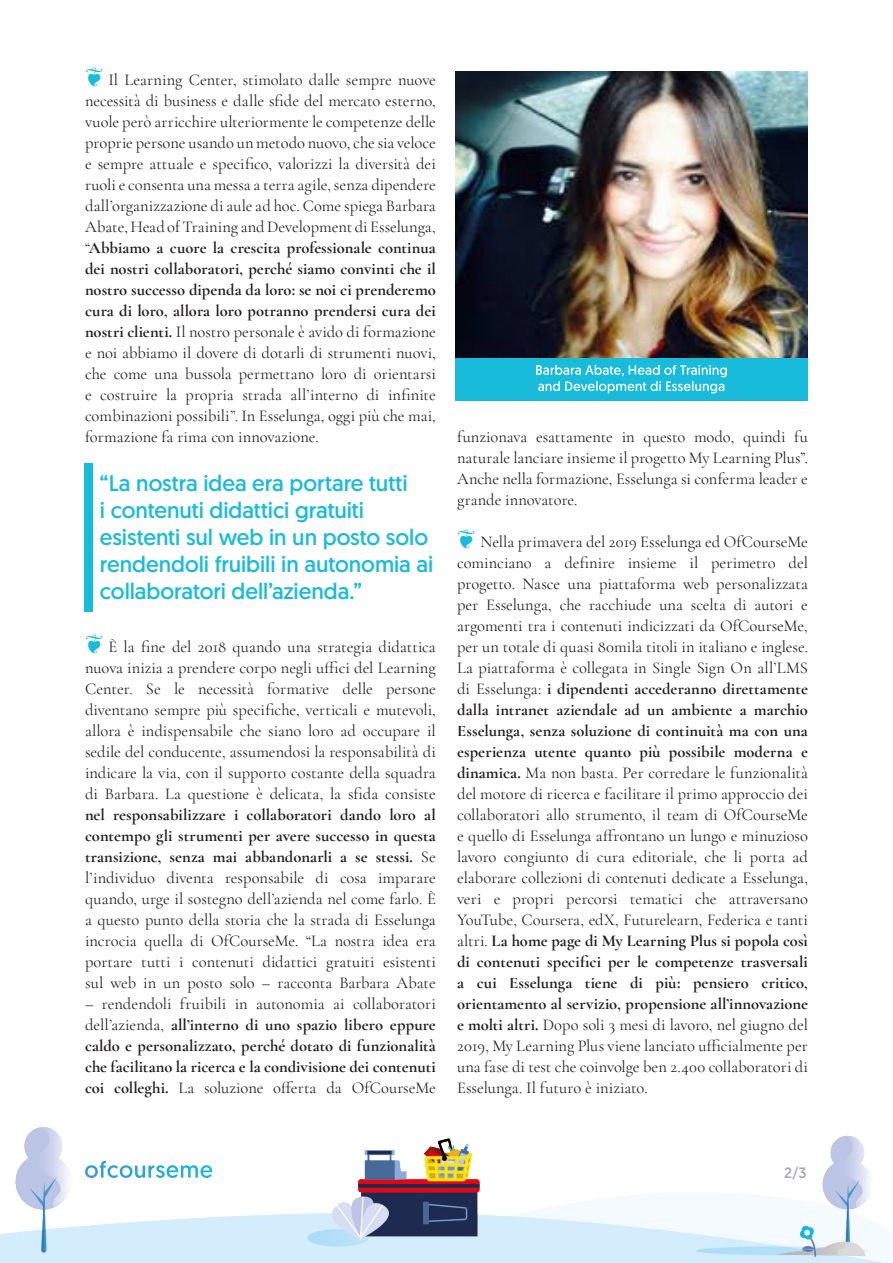
<style>
.page{position:relative;width:893px;height:1263px;background:#fff}
.page>*{position:absolute;margin:0;border:0;box-sizing:border-box;transform-origin:0 0}
.t1{font:22.5px/27px "Geomanist";color:#18bbda}
.t2{font:16.5px/21px "Cormorant Garamond";letter-spacing:-.005em;color:#231f20;text-align:justify}
.t3{font:700 16.5px/21px "Cormorant Garamond";color:#231f20;text-align:justify}
.t4{font:15px "Geomanist";color:#a4a5a9}
.s1{font-weight:700;font-size:25.5px;color:#18bbda}
.s2{font-weight:700}
.s3{font-weight:400}
</style>
<div class="page">
<img style="left:0;top:1127px;width:892px;height:136px">
<svg style="left:85px;top:1161px;width:127px;height:17px"></svg>
<div style="left:84px;top:463px;width:8px;height:149px;background:#18bbda"></div>
<img style="left:455px;top:71px;width:353px;height:287px">
<div style="left:455px;top:358px;width:353px;height:42px;background:#18bbda"></div>
<svg style="left:536px;top:365px;width:191px;height:28px"></svg>
<p class="t2" style="left:85px;top:69px;width:352px"><span class="s1">❦</span> Il Learning Center, stimolato dalle sempre nuove necessità di business e dalle sfide del mercato esterno, vuole però arricchire ulteriormente le competenze delle proprie persone usando un metodo nuovo, che sia veloce e sempre attuale e specifico, valorizzi la diversità dei ruoli e consenta una messa a terra agile, senza dipendere dall’organizzazione di aule ad hoc. Come spiega Barbara Abate, Head of Training and Development di Esselunga, “<span class="s2">Abbiamo a cuore la crescita professionale continua dei nostri collaboratori, perché siamo convinti che il nostro successo dipenda da loro: se noi ci prenderemo cura di loro, allora loro potranno prendersi cura dei nostri clienti.</span> Il nostro personale è avido di formazione e noi abbiamo il dovere di dotarli di strumenti nuovi, che come una bussola permettano loro di orientarsi e costruire la propria strada all’interno di infinite combinazioni possibili”. In Esselunga, oggi più che mai, formazione fa rima con innovazione.</p>
<p class="t1" style="left:100px;top:469px;width:335px">“La nostra idea era portare tutti<br>i contenuti didattici gratuiti esistenti sul web in un posto solo rendendoli fruibili in autonomia ai collaboratori dell’azienda.”</p>
<p class="t2" style="left:85px;top:636px;width:352px"><span class="s1">❦</span> È la fine del 2018 quando una strategia didattica nuova inizia a prendere corpo negli uffici del Learning Center. Se le necessità formative delle persone diventano sempre più specifiche, verticali e mutevoli, allora è indispensabile che siano loro ad occupare il sedile del conducente, assumendosi la responsabilità di indicare la via, con il supporto costante della squadra di Barbara. La questione è delicata, la sfida consiste <span class="s2">nel responsabilizzare i collaboratori dando loro al contempo gli strumenti per avere successo in questa transizione, senza mai abbandonarli a se stessi.</span> Se l’individuo diventa responsabile di cosa imparare quando, urge il sostegno dell’azienda nel come farlo. È a questo punto della storia che la strada di Esselunga incrocia quella di OfCourseMe. “La nostra idea era portare tutti i contenuti didattici gratuiti esistenti sul web in un posto solo – racconta Barbara Abate</p>
<p class="t3" style="left:85px;top:993px;width:352px"><span class="s3">– rendendoli fruibili in autonomia ai collaboratori dell’azienda,</span> all’interno di uno spazio libero eppure caldo e personalizzato, perché dotato di funzionalità che facilitano la ricerca e la condivisione dei contenuti coi colleghi. <span class="s3">La soluzione offerta da OfCourseMe</span></p>
<p class="t2" style="left:457px;top:426px;width:352px">funzionava esattamente in questo modo, quindi fu naturale lanciare insieme il progetto My Learning Plus”.<br>Anche nella formazione, Esselunga si conferma leader e grande innovatore.</p>
<p class="t2" style="left:457px;top:531px;width:352px"><span class="s1">❦</span> Nella primavera del 2019 Esselunga ed OfCourseMe cominciano a definire insieme il perimetro del progetto. Nasce una piattaforma web personalizzata per Esselunga, che racchiude una scelta di autori e argomenti tra i contenuti indicizzati da OfCourseMe, per un totale di quasi 80mila titoli in italiano e inglese.<br>La piattaforma è collegata in Single Sign On all’LMS di Esselunga: <span class="s2">i dipendenti accederanno direttamente dalla intranet aziendale ad un ambiente a marchio Esselunga, senza soluzione di continuità ma con una esperienza utente quanto più possibile moderna e dinamica.</span> Ma non basta. Per corredare le funzionalità del motore di ricerca e facilitare il primo approccio dei collaboratori allo strumento, il team di OfCourseMe e quello di Esselunga affrontano un lungo e minuzioso lavoro congiunto di cura editoriale, che li porta ad elaborare collezioni di contenuti dedicate a Esselunga, veri e propri percorsi tematici che attraversano YouTube, Coursera, edX, Futurelearn, Federica e tanti altri. <span class="s2">La home page di My Learning Plus si popola così di contenuti specifici per le competenze trasversali a cui Esselunga tiene di più: pensiero critico, orientamento al servizio, propensione all’innovazione e molti altri.</span> Dopo soli 3 mesi di lavoro, nel giugno del 2019, My Learning Plus viene lanciato ufficialmente per una fase di test che coinvolge ben 2.400 collaboratori di Esselunga. Il futuro è iniziato.</p>
<p class="t4" style="left:784px;top:1162px;width:24px">2/3</p>
</div>
